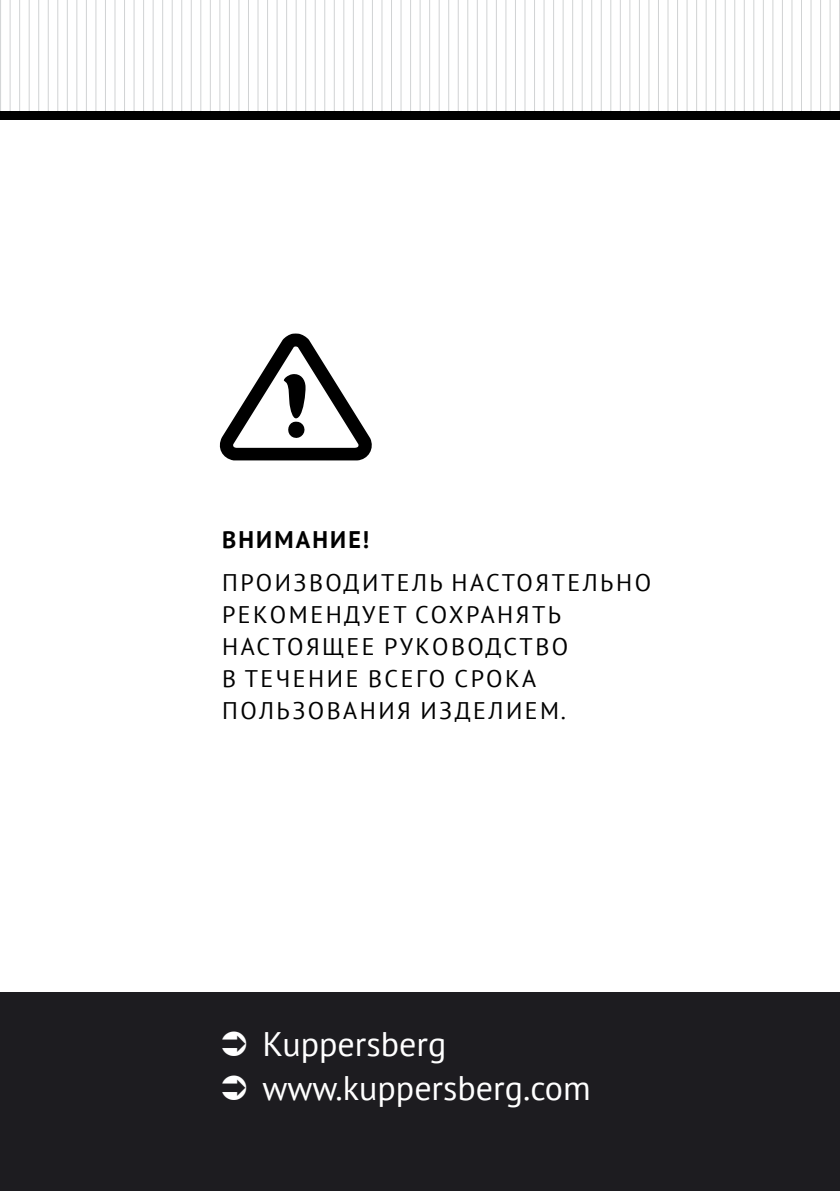
<style>
.page{position:relative;width:840px;height:1191px;background:#fff}
.page>*{position:absolute;margin:0;border:0;box-sizing:border-box;transform-origin:0 0}
.t1{font:34px/44px "PT Sans";color:#fff}
.t2{font:24px/32px "PT Sans";letter-spacing:.105em;color:#000}
.t3{font:700 24px "PT Sans";letter-spacing:.09em;color:#000}
</style>
<div class="page">
<div style="left:0;top:992px;width:839px;height:199px;background:#1d1c20"></div>
<hr style="left:67px;top:0;width:1px;height:111px;background:#d1d3d4">
<hr style="left:162px;top:0;width:1px;height:111px;background:#d1d3d4">
<hr style="left:257px;top:0;width:1px;height:111px;background:#d1d3d4">
<hr style="left:657px;top:0;width:1px;height:111px;background:#d1d3d4">
<hr style="left:353px;top:0;width:1px;height:111px;background:#d1d3d4">
<hr style="left:753px;top:0;width:1px;height:111px;background:#d1d3d4">
<hr style="left:448px;top:0;width:1px;height:111px;background:#d1d3d4">
<hr style="left:543px;top:0;width:1px;height:111px;background:#d1d3d4">
<hr style="left:76px;top:0;width:1px;height:111px;background:#d1d3d4">
<hr style="left:172px;top:0;width:1px;height:111px;background:#d1d3d4">
<hr style="left:267px;top:0;width:1px;height:111px;background:#d1d3d4">
<hr style="left:667px;top:0;width:1px;height:111px;background:#d1d3d4">
<hr style="left:362px;top:0;width:1px;height:111px;background:#d1d3d4">
<hr style="left:762px;top:0;width:1px;height:111px;background:#d1d3d4">
<hr style="left:457px;top:0;width:1px;height:111px;background:#d1d3d4">
<hr style="left:553px;top:0;width:1px;height:111px;background:#d1d3d4">
<hr style="left:86px;top:0;width:1px;height:111px;background:#d1d3d4">
<hr style="left:181px;top:0;width:1px;height:111px;background:#d1d3d4">
<hr style="left:276px;top:0;width:1px;height:111px;background:#d1d3d4">
<hr style="left:676px;top:0;width:1px;height:111px;background:#d1d3d4">
<hr style="left:372px;top:0;width:1px;height:111px;background:#d1d3d4">
<hr style="left:772px;top:0;width:1px;height:111px;background:#d1d3d4">
<hr style="left:467px;top:0;width:1px;height:111px;background:#d1d3d4">
<hr style="left:562px;top:0;width:1px;height:111px;background:#d1d3d4">
<hr style="left:95px;top:0;width:1px;height:111px;background:#d1d3d4">
<hr style="left:191px;top:0;width:1px;height:111px;background:#d1d3d4">
<hr style="left:286px;top:0;width:1px;height:111px;background:#d1d3d4">
<hr style="left:686px;top:0;width:1px;height:111px;background:#d1d3d4">
<hr style="left:381px;top:0;width:1px;height:111px;background:#d1d3d4">
<hr style="left:781px;top:0;width:1px;height:111px;background:#d1d3d4">
<hr style="left:476px;top:0;width:1px;height:111px;background:#d1d3d4">
<hr style="left:572px;top:0;width:1px;height:111px;background:#d1d3d4">
<hr style="left:0;top:0;width:1px;height:111px;background:#d1d3d4">
<hr style="left:105px;top:0;width:1px;height:111px;background:#d1d3d4">
<hr style="left:200px;top:0;width:1px;height:111px;background:#d1d3d4">
<hr style="left:295px;top:0;width:1px;height:111px;background:#d1d3d4">
<hr style="left:695px;top:0;width:1px;height:111px;background:#d1d3d4">
<hr style="left:391px;top:0;width:1px;height:111px;background:#d1d3d4">
<hr style="left:791px;top:0;width:1px;height:111px;background:#d1d3d4">
<hr style="left:486px;top:0;width:1px;height:111px;background:#d1d3d4">
<hr style="left:581px;top:0;width:1px;height:111px;background:#d1d3d4">
<hr style="left:10px;top:0;width:1px;height:111px;background:#d1d3d4">
<hr style="left:115px;top:0;width:1px;height:111px;background:#d1d3d4">
<hr style="left:210px;top:0;width:1px;height:111px;background:#d1d3d4">
<hr style="left:305px;top:0;width:1px;height:111px;background:#d1d3d4">
<hr style="left:705px;top:0;width:1px;height:111px;background:#d1d3d4">
<hr style="left:400px;top:0;width:1px;height:111px;background:#d1d3d4">
<hr style="left:800px;top:0;width:1px;height:111px;background:#d1d3d4">
<hr style="left:495px;top:0;width:1px;height:111px;background:#d1d3d4">
<hr style="left:591px;top:0;width:1px;height:111px;background:#d1d3d4">
<hr style="left:19px;top:0;width:1px;height:111px;background:#d1d3d4">
<hr style="left:124px;top:0;width:1px;height:111px;background:#d1d3d4">
<hr style="left:219px;top:0;width:1px;height:111px;background:#d1d3d4">
<hr style="left:315px;top:0;width:1px;height:111px;background:#d1d3d4">
<hr style="left:715px;top:0;width:1px;height:111px;background:#d1d3d4">
<hr style="left:410px;top:0;width:1px;height:111px;background:#d1d3d4">
<hr style="left:810px;top:0;width:1px;height:111px;background:#d1d3d4">
<hr style="left:505px;top:0;width:1px;height:111px;background:#d1d3d4">
<hr style="left:600px;top:0;width:1px;height:111px;background:#d1d3d4">
<hr style="left:29px;top:0;width:1px;height:111px;background:#d1d3d4">
<hr style="left:134px;top:0;width:1px;height:111px;background:#d1d3d4">
<hr style="left:229px;top:0;width:1px;height:111px;background:#d1d3d4">
<hr style="left:324px;top:0;width:1px;height:111px;background:#d1d3d4">
<hr style="left:724px;top:0;width:1px;height:111px;background:#d1d3d4">
<hr style="left:419px;top:0;width:1px;height:111px;background:#d1d3d4">
<hr style="left:819px;top:0;width:1px;height:111px;background:#d1d3d4">
<hr style="left:515px;top:0;width:1px;height:111px;background:#d1d3d4">
<hr style="left:610px;top:0;width:1px;height:111px;background:#d1d3d4">
<hr style="left:38px;top:0;width:1px;height:111px;background:#d1d3d4">
<hr style="left:143px;top:0;width:1px;height:111px;background:#d1d3d4">
<hr style="left:238px;top:0;width:1px;height:111px;background:#d1d3d4">
<hr style="left:638px;top:0;width:1px;height:111px;background:#d1d3d4">
<hr style="left:334px;top:0;width:1px;height:111px;background:#d1d3d4">
<hr style="left:734px;top:0;width:1px;height:111px;background:#d1d3d4">
<hr style="left:429px;top:0;width:1px;height:111px;background:#d1d3d4">
<hr style="left:829px;top:0;width:1px;height:111px;background:#d1d3d4">
<hr style="left:524px;top:0;width:1px;height:111px;background:#d1d3d4">
<hr style="left:619px;top:0;width:1px;height:111px;background:#d1d3d4">
<hr style="left:48px;top:0;width:1px;height:111px;background:#d1d3d4">
<hr style="left:153px;top:0;width:1px;height:111px;background:#d1d3d4">
<hr style="left:248px;top:0;width:1px;height:111px;background:#d1d3d4">
<hr style="left:648px;top:0;width:1px;height:111px;background:#d1d3d4">
<hr style="left:343px;top:0;width:1px;height:111px;background:#d1d3d4">
<hr style="left:743px;top:0;width:1px;height:111px;background:#d1d3d4">
<hr style="left:438px;top:0;width:1px;height:111px;background:#d1d3d4">
<hr style="left:838px;top:0;width:1px;height:111px;background:#d1d3d4">
<hr style="left:534px;top:0;width:1px;height:111px;background:#d1d3d4">
<hr style="left:629px;top:0;width:1px;height:111px;background:#d1d3d4">
<hr style="left:57px;top:0;width:1px;height:111px;background:#d1d3d4">
<div style="left:0;top:111px;width:839px;height:8px;background:#000"></div>
<svg style="left:219px;top:333px;width:153px;height:127px"></svg>
<p class="t3" style="left:222px;top:523px;width:149px">ВНИМАНИЕ!</p>
<p class="t2" style="left:222px;top:566px;width:430px">ПРОИЗВОДИТЕЛЬ НАСТОЯТЕЛЬНО<br>РЕКОМЕНДУЕТ СОХРАНЯТЬ<br>НАСТОЯЩЕЕ РУКОВОДСТВО<br>В ТЕЧЕНИЕ ВСЕГО СРОКА<br>ПОЛЬЗОВАНИЯ ИЗДЕЛИЕМ.</p>
<h1 class="t1" style="left:262px;top:1021px;width:329px">Kuppersberg www.kuppersberg.com</h1>
</div>
